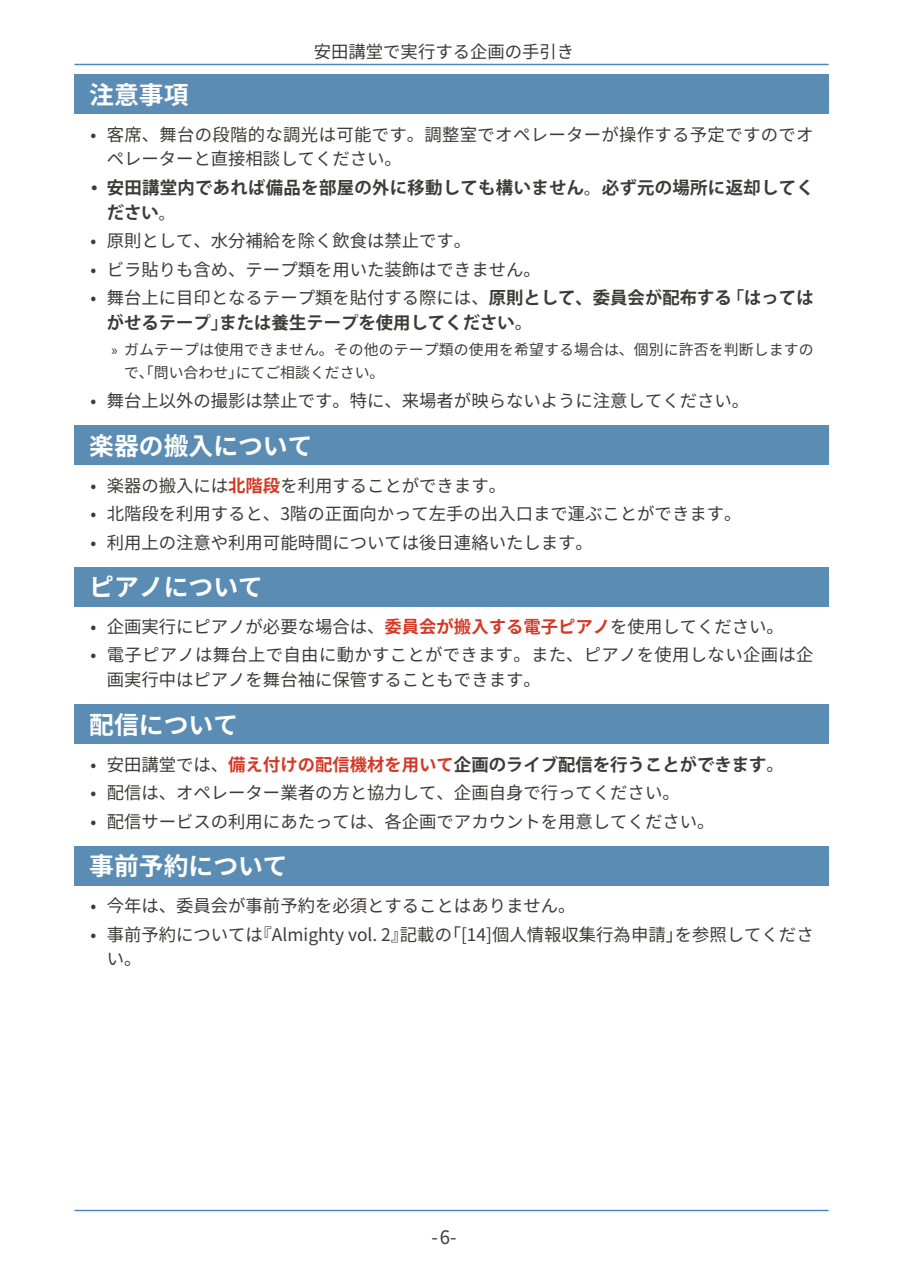
<style>
.page{position:relative;width:903px;height:1275px;background:#fff}
.page>*{position:absolute;margin:0;border:0;box-sizing:border-box;transform-origin:0 0}
.t1{font:700 24.85px "Source Han Sans JP";color:#fff}
.t2{font:18.55px "Source Han Sans JP";color:#3e3a39}
.t3{font:17.32px "Source Han Sans JP";color:#3e3a39}
.t4{font:17.32px "Source Han Sans JP";letter-spacing:.02em;color:#3e3a39}
.t5{font:700 17.32px "Koz Go Pr 6 N";color:#3e3a39}
.t6{font:700 17.32px "Koz Go Pr 6 N";letter-spacing:.02em;color:#3e3a39}
.t7{font:17.32px "Koz Min Pr 6 N";color:#3e3a39}
.t8{font:14.88px/22.4px "Source Han Sans JP";letter-spacing:.01em;color:#3e3a39}
.s1{font-family:"Koz Go Pr 6 N";font-weight:700}
.s2{font-family:"Myriad Pro"}
.s3{font-family:"Source Han Sans JP";font-weight:400}
.s4{font-weight:700;color:#d43926}
.s5{font-family:"Source Han Sans JP";color:#d43926}
</style>
<div class="page">
<hr style="left:74px;top:64px;width:754px;height:1px;background:#4f86c6">
<hr style="left:74px;top:1210px;width:754px;height:1px;background:#4f86c6">
<div style="left:74px;top:74px;width:754px;height:40px;background:#5a8cb4"></div>
<div style="left:74px;top:425px;width:754px;height:40px;background:#5a8cb4"></div>
<div style="left:74px;top:567px;width:754px;height:39px;background:#5a8cb4"></div>
<div style="left:74px;top:704px;width:754px;height:40px;background:#5a8cb4"></div>
<div style="left:74px;top:846px;width:754px;height:39px;background:#5a8cb4"></div>
<p class="t3" style="left:314px;top:42px;width:262px">安田講堂で実行する企画の手引き</p>
<h1 class="t1" style="left:89px;top:81px;width:101px">注意事項</h1>
<p class="t4" style="left:107px;top:124px;width:708px">客席、舞台の段階的な調光は可能です。調整室でオペレーターが操作する予定ですのでオ</p>
<p class="t3" style="left:91px;top:124px;width:7px">•</p>
<p class="t7" style="left:91px;top:178px;width:9px">•</p>
<p class="t3" style="left:91px;top:231px;width:7px">•</p>
<p class="t3" style="left:91px;top:260px;width:7px">•</p>
<p class="t3" style="left:91px;top:288px;width:7px">•</p>
<p class="t3" style="left:107px;top:149px;width:297px">ペレーターと直接相談してください。</p>
<p class="t6" style="left:107px;top:178px;width:709px">安田講堂内であれば備品を部屋の外に移動しても構いません。必ず元の場所に返却してく</p>
<p class="t5" style="left:107px;top:203px;width:71px">ださい。</p>
<p class="t3" style="left:107px;top:231px;width:366px">原則として、水分補給を除く飲食は禁止です。</p>
<p class="t3" style="left:107px;top:260px;width:436px">ビラ貼りも含め、テープ類を用いた装飾はできません。</p>
<p class="t3" style="left:107px;top:288px;width:627px">舞台上に目印となるテープ類を貼付する際には、<span class="s1">原則として、委員会が配布する</span></p>
<p class="t5" style="left:727px;top:288px;width:88px">「はっては</p>
<p class="t5" style="left:107px;top:313px;width:123px">がせるテープ」</p>
<p class="t8" style="left:236px;top:339px;width:580px;text-indent:-124px"><span class="s2">»</span> ガムテープは使用できません。その他のテープ類の使用を希望する場合は、個別に許否を判断しますのにてご相談ください。</p>
<p class="t5" style="left:220px;top:313px;width:314px">または養生テープを使用してください<span class="s3">。</span></p>
<p class="t8" style="left:124px;top:361px;width:121px">で、「問い合わせ」</p>
<p class="t3" style="left:107px;top:391px;width:644px">舞台上以外の撮影は禁止です。特に、来場者が映らないように注意してください。</p>
<p class="t3" style="left:91px;top:391px;width:7px">•</p>
<h1 class="t1" style="left:89px;top:432px;width:225px">楽器の搬入について</h1>
<p class="t3" style="left:107px;top:475px;width:401px">楽器の搬入には<span class="s4">北階段</span>を利用することができます。</p>
<p class="t3" style="left:91px;top:475px;width:7px">•</p>
<p class="t3" style="left:91px;top:504px;width:7px">•</p>
<p class="t3" style="left:107px;top:504px;width:636px">北階段を利用すると、3階の正面向かって左手の出入口まで運ぶことができます。</p>
<p class="t3" style="left:107px;top:532px;width:488px">利用上の注意や利用可能時間については後日連絡いたします。</p>
<p class="t3" style="left:91px;top:532px;width:7px">•</p>
<h1 class="t1" style="left:89px;top:573px;width:175px">ピアノについて</h1>
<p class="t3" style="left:107px;top:617px;width:679px">企画実行にピアノが必要な場合は、<span class="s4">委員会が搬入する電子ピアノ</span>を使用してください。</p>
<p class="t3" style="left:91px;top:617px;width:7px">•</p>
<p class="t3" style="left:91px;top:645px;width:7px">•</p>
<p class="t4" style="left:107px;top:645px;width:708px">電子ピアノは舞台上で自由に動かすことができます。また、ピアノを使用しない企画は企</p>
<p class="t3" style="left:107px;top:670px;width:436px">画実行中はピアノを舞台袖に保管することもできます。</p>
<h1 class="t1" style="left:89px;top:711px;width:150px">配信について</h1>
<p class="t5" style="left:107px;top:754px;width:679px"><span class="s3">安田講堂では、</span><span class="s5">備え付けの配信機材を用いて</span>企画のライブ配信を行うことができます<span class="s3">。</span></p>
<p class="t3" style="left:91px;top:754px;width:7px">•</p>
<p class="t3" style="left:91px;top:783px;width:7px">•</p>
<p class="t3" style="left:107px;top:783px;width:574px">配信は、オペレーター業者の方と協力して、企画自身で行ってください。</p>
<p class="t3" style="left:107px;top:811px;width:609px">配信サービスの利用にあたっては、各企画でアカウントを用意してください。</p>
<p class="t3" style="left:91px;top:811px;width:7px">•</p>
<h1 class="t1" style="left:89px;top:852px;width:200px">事前予約について</h1>
<p class="t3" style="left:107px;top:896px;width:470px">今年は、委員会が事前予約を必須とすることはありません。</p>
<p class="t3" style="left:91px;top:896px;width:7px">•</p>
<p class="t3" style="left:91px;top:924px;width:7px">•</p>
<p class="t3" style="left:255px;top:924px;width:155px">『Almighty vol 』2 .</p>
<p class="t3" style="left:444px;top:924px;width:241px">「[14]個人情報収集行為申請」</p>
<p class="t3" style="left:107px;top:924px;width:158px">事前予約については</p>
<p class="t3" style="left:400px;top:924px;width:54px">記載の</p>
<p class="t3" style="left:675px;top:924px;width:140px">を参照してくださ</p>
<p class="t3" style="left:107px;top:949px;width:36px">い。</p>
<p class="t2" style="left:431px;top:1227px;width:27px">-6-</p>
</div>
